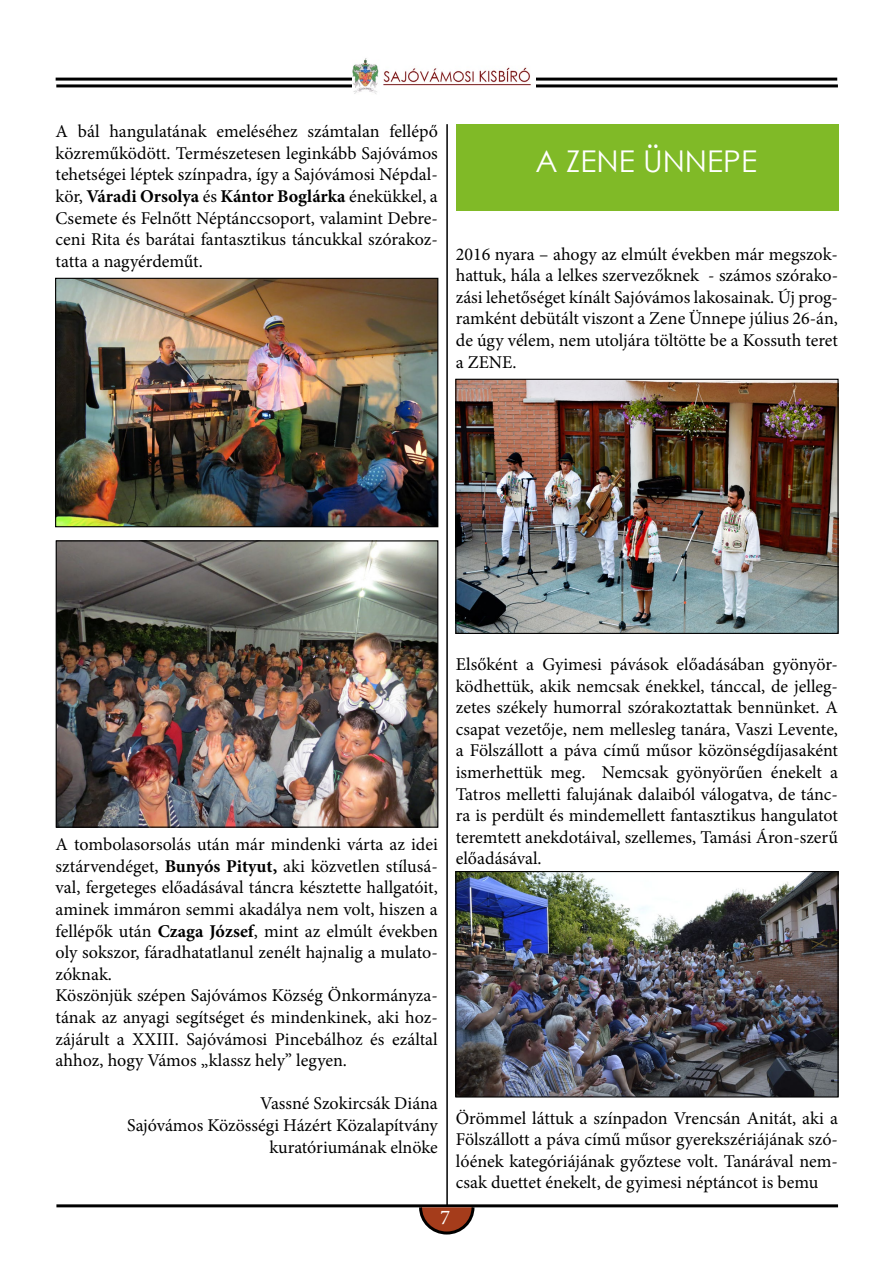
<style>
.page{position:relative;width:893px;height:1263px;background:#fff}
.page>*{position:absolute;margin:0;border:0;box-sizing:border-box;transform-origin:0 0}
.t1{font:30px "Century Gothic";color:#fff}
.t2{font:21px "Minion Pro";color:#fff}
.t3{font:18px/21.6px "Minion Pro";color:#000;text-align:justify}
.s1{font-weight:700}
</style>
<div class="page">
<hr style="left:56px;top:1204px;width:782px;height:3px;background:#000">
<svg style="left:418px;top:1204px;width:58px;height:31px"></svg>
<hr style="left:56px;top:78px;width:781px;height:3px;background:#000">
<hr style="left:56px;top:84px;width:782px;height:3px;background:#000">
<img style="left:353px;top:58px;width:183px;height:36px">
<hr style="left:446px;top:124px;width:2px;height:1081px;background:#000">
<div style="left:456px;top:124px;width:382px;height:86px;background:#80ba27"></div>
<img style="left:58px;top:542px;width:378px;height:284px">
<div style="left:56px;top:540px;width:382px;height:288px;border:1px solid #000"></div>
<img style="left:57px;top:280px;width:379px;height:245px">
<div style="left:55px;top:278px;width:383px;height:249px;border:1px solid #000"></div>
<img style="left:457px;top:381px;width:380px;height:251px">
<div style="left:455px;top:379px;width:384px;height:255px;border:1px solid #000"></div>
<img style="left:457px;top:873px;width:380px;height:222px">
<div style="left:455px;top:871px;width:384px;height:226px;border:1px solid #000"></div>
<p class="t3" style="left:56px;top:121px;width:384px">A bál hangulatának emeléséhez számtalan fellépő közreműködött. Természetesen leginkább Sajóvámos tehetségei léptek színpadra, így a Sajóvámosi Népdal&shy;kör, <span class="s1">Váradi Orsolya</span> és <span class="s1">Kántor Boglárka</span> énekükkel, a Csemete és Felnőtt Néptánccsoport, valamint Debre&shy;ceni Rita és barátai fantasztikus táncukkal szórakoz&shy;tatta a nagyérdeműt.</p>
<h1 class="t1" style="left:536px;top:140px;width:223px">A ZENE ÜNNEPE</h1>
<p class="t3" style="left:456px;top:243px;width:384px">2016 nyara – ahogy az elmúlt években már megszok&shy;hattuk, hála a lelkes szervezőknek - számos szórako&shy;zási lehetőséget kínált Sajóvámos lakosainak. Új prog&shy;ramként debütált viszont a Zene Ünnepe július 26-án, de úgy vélem, nem utoljára töltötte be a Kossuth teret a ZENE.</p>
<p class="t3" style="left:56px;top:834px;width:384px;text-align:left">A tombolasorsolás után már mindenki várta az idei sztárvendéget, <span class="s1">Bunyós Pityut,</span> aki közvetlen stílusá&shy;val, fergeteges előadásával táncra késztette hallgatóit, aminek immáron semmi akadálya nem volt, hiszen a fellépők után <span class="s1">Czaga József</span>, mint az elmúlt években oly sokszor, fáradhatatlanul zenélt hajnalig a mulato&shy;zóknak.<br>Köszönjük szépen Sajóvámos Község Önkormányza&shy;tának az anyagi segítséget és mindenkinek, aki hoz&shy;zájárult a XXIII. Sajóvámosi Pincebálhoz és ezáltal ahhoz, hogy Vámos „klassz hely” legyen.</p>
<p class="t3" style="left:127px;top:1093px;width:312px;text-align:right">Vassné Szokircsák Diána<br>Sajóvámos Közösségi Házért Közalapítvány kuratóriumának elnöke</p>
<p class="t3" style="left:456px;top:653px;width:384px">Elsőként a Gyimesi pávások előadásában gyönyör&shy;ködhettük, akik nemcsak énekkel, tánccal, de jelleg&shy;zetes székely humorral szórakoztattak bennünket. A csapat vezetője, nem mellesleg tanára, Vaszi Levente, a Fölszállott a páva című műsor közönségdíjasaként ismerhettük meg. Nemcsak gyönyörűen énekelt a Tatros melletti falujának dalaiból válogatva, de tánc&shy;ra is perdült és mindemellett fantasztikus hangulatot teremtett anekdotáival, szellemes, Tamási Áron-szerű előadásával.</p>
<p class="t3" style="left:456px;top:1107px;width:384px">Örömmel láttuk a színpadon Vrencsán Anitát, aki a Fölszállott a páva című műsor gyerekszériájának szó&shy;lóének kategóriájának győztese volt. Tanárával nem&shy;csak duettet énekelt, de gyimesi néptáncot is bemu</p>
<p class="t2" style="left:440px;top:1203px;width:12px">7</p>
</div>
